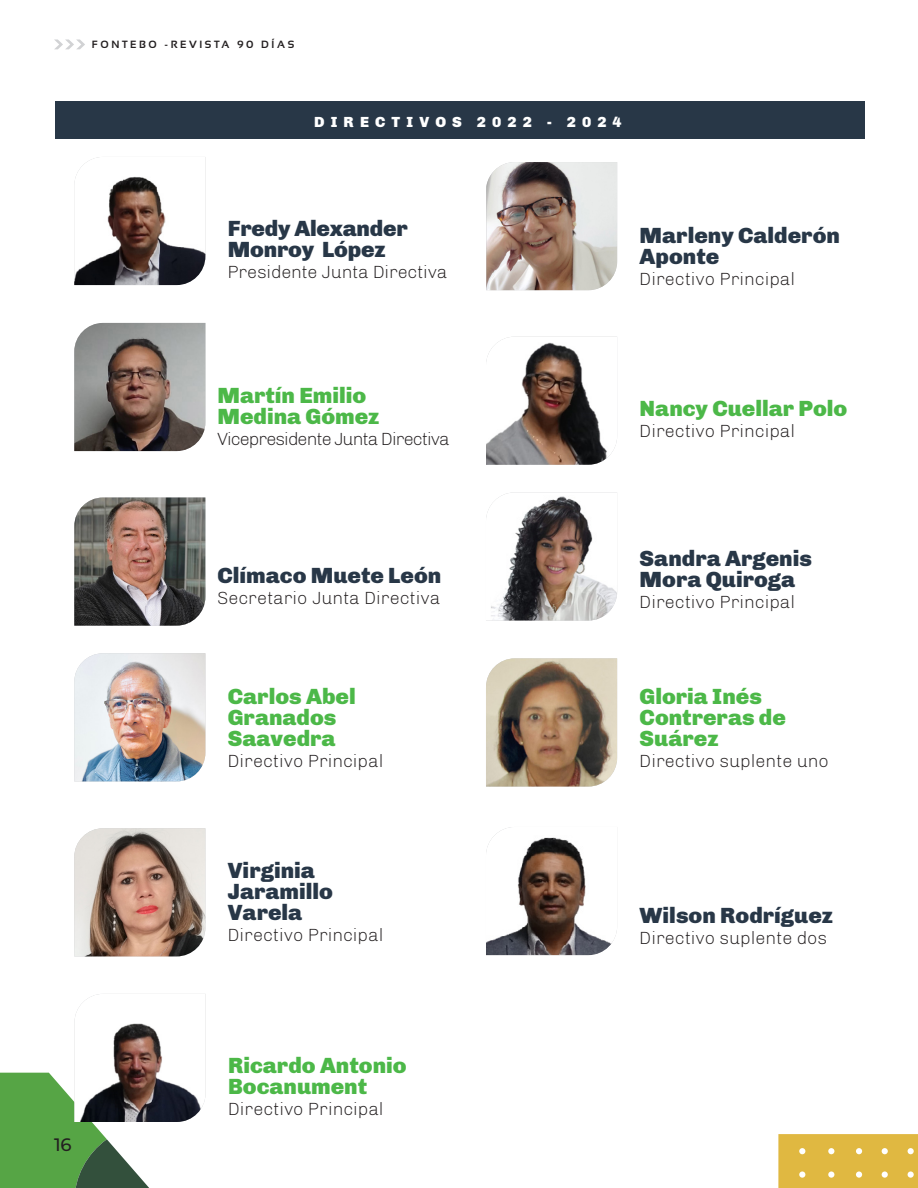
<style>
.page{position:relative;width:918px;height:1188px;background:#fff}
.page>*{position:absolute;margin:0;border:0;box-sizing:border-box;transform-origin:0 0}
.Texto{font:900 22.5px/21px "Chivo";color:#283747}
.Texto-2{font:900 22.5px/21px "Chivo";color:#4cb848}
.t1{font:300 18px "Chivo";color:#231f20}
.t2{font:300 18px "Chivo";letter-spacing:-.05em;color:#231f20}
.t3{font:500 18px "Montserrat";color:#231f20}
.t4{font:900 15px "Chivo";letter-spacing:.41em;color:#fff}
.t5{font:700 10.5px "Sansation";letter-spacing:.25em;color:#231f20}
</style>
<div class="page">
<svg style="left:778px;top:1134px;width:140px;height:54px;background:#e1bb49"></svg>
<svg style="left:55px;top:40px;width:30px;height:9px"></svg>
<img style="left:74px;top:157px;width:131px;height:128px">
<img style="left:74px;top:323px;width:131px;height:128px">
<img style="left:74px;top:498px;width:131px;height:128px">
<svg style="left:0;top:1072px;width:149px;height:116px"></svg>
<img style="left:74px;top:994px;width:132px;height:128px">
<img style="left:486px;top:162px;width:131px;height:128px">
<img style="left:486px;top:337px;width:131px;height:128px">
<div style="left:56px;top:101px;width:810px;height:38px;background:#283747"></div>
<img style="left:74px;top:653px;width:131px;height:128px">
<img style="left:74px;top:828px;width:131px;height:128px">
<img style="left:486px;top:827px;width:131px;height:128px">
<img style="left:486px;top:492px;width:131px;height:129px">
<img style="left:486px;top:658px;width:131px;height:129px">
<p class="t5" style="left:92px;top:39px;width:204px">FONTEBO -REVISTA 90 DÍAS</p>
<p class="t4" style="left:314px;top:113px;width:309px">DIRECTIVOS 2022 - 2024</p>
<p class="Texto" style="left:228px;top:218px;width:181px">Fredy Alexander<br>Monroy López</p>
<p class="t1" style="left:228px;top:261px;width:221px">Presidente Junta Directiva</p>
<p class="Texto" style="left:640px;top:224px;width:202px">Marleny Calderón<br>Aponte</p>
<p class="t1" style="left:640px;top:268px;width:157px">Directivo Principal</p>
<p class="Texto-2" style="left:217px;top:385px;width:164px">Martín Emilio<br>Medina Gómez</p>
<p class="t2" style="left:217px;top:429px;width:234px">Vicepresidente Junta Directiva</p>
<p class="Texto-2" style="left:640px;top:397px;width:209px">Nancy Cuellar Polo</p>
<p class="t1" style="left:640px;top:420px;width:157px">Directivo Principal</p>
<p class="Texto" style="left:217px;top:565px;width:225px">Clímaco Muete León</p>
<p class="t1" style="left:217px;top:587px;width:225px">Secretario Junta Directiva</p>
<p class="Texto-2" style="left:228px;top:686px;width:129px">Carlos Abel</p>
<p class="Texto-2" style="left:228px;top:707px;width:110px">Granados</p>
<p class="Texto-2" style="left:228px;top:728px;width:109px">Saavedra</p>
<p class="t1" style="left:228px;top:750px;width:157px">Directivo Principal</p>
<p class="Texto" style="left:228px;top:860px;width:88px">Virginia</p>
<p class="Texto" style="left:228px;top:881px;width:107px">Jaramillo</p>
<p class="Texto" style="left:228px;top:902px;width:76px">Varela</p>
<p class="t1" style="left:228px;top:924px;width:157px">Directivo Principal</p>
<p class="Texto" style="left:640px;top:548px;width:174px">Sandra Argenis<br>Mora Quiroga</p>
<p class="t1" style="left:640px;top:592px;width:157px">Directivo Principal</p>
<p class="Texto-2" style="left:640px;top:686px;width:124px">Gloria Inés</p>
<p class="Texto-2" style="left:640px;top:707px;width:148px">Contreras de<br>Suárez</p>
<p class="t1" style="left:640px;top:750px;width:191px">Directivo suplente uno</p>
<p class="Texto" style="left:640px;top:905px;width:195px">Wilson Rodríguez</p>
<p class="t1" style="left:640px;top:928px;width:189px">Directivo suplente dos</p>
<p class="t3" style="left:54px;top:1132px;width:19px">16</p>
<p class="Texto-2" style="left:228px;top:1055px;width:180px">Ricardo Antonio<br>Bocanument</p>
<p class="t1" style="left:228px;top:1098px;width:157px">Directivo Principal</p>
</div>
